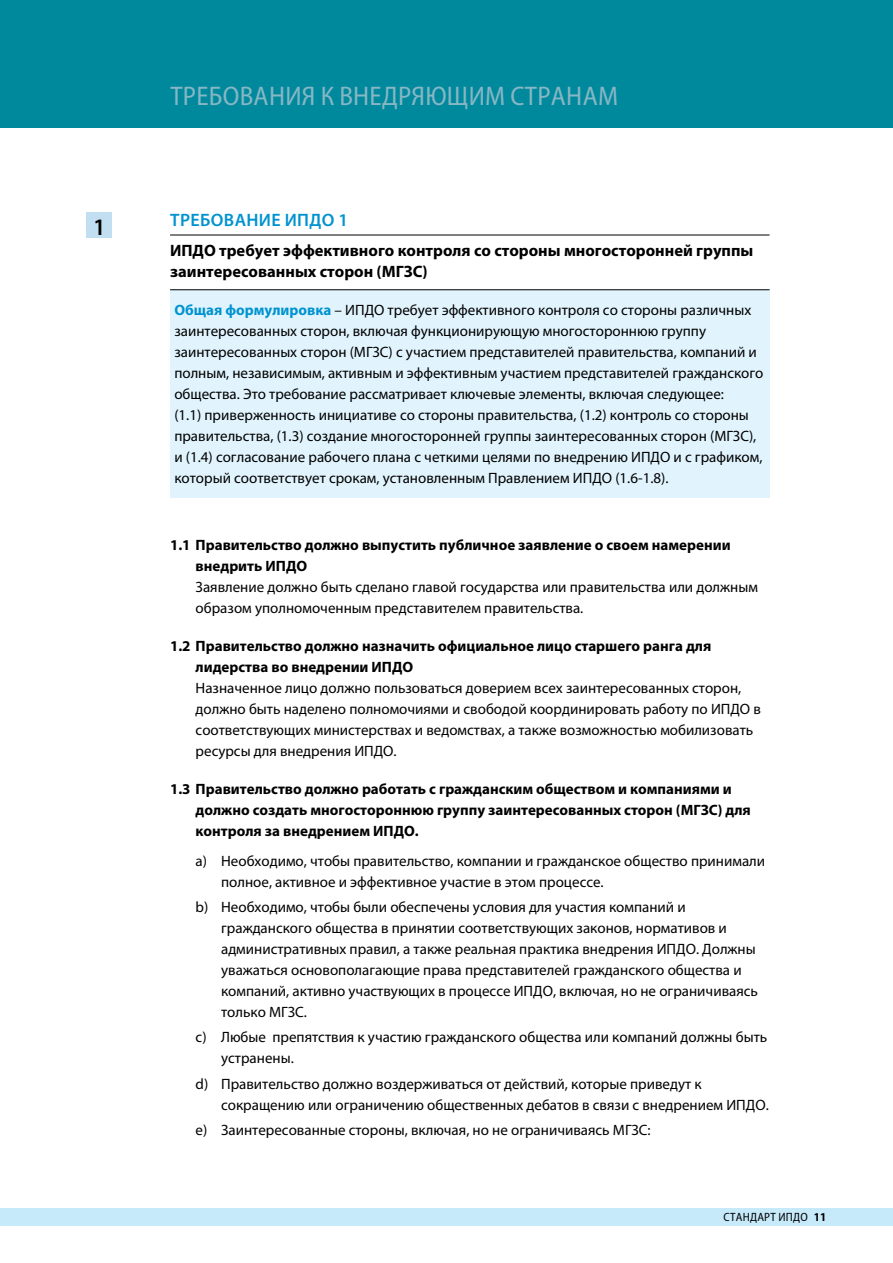
<style>
.page{position:relative;width:893px;height:1263px;background:#fff}
.page>*{position:absolute;margin:0;border:0;box-sizing:border-box;transform-origin:0 0}
.t1{font:semi-condensed 27px "Myriad Pro";letter-spacing:.015em;color:#87b6c4}
.t2{font:600 semi-condensed 23.7px "Myriad Pro";color:#000}
.t3{font:600 18px "Myriad Pro";letter-spacing:.02em;color:#0093d0}
.t4{font:700 16.5px/21px "Myriad Pro";color:#000}
.t5{font:15px/21px "Myriad Pro";color:#000}
.t6{font:700 15px/21px "Myriad Pro";color:#000}
.t7{font:semi-condensed 12px "Myriad Pro";letter-spacing:.02em;color:#000}
.s1{font-weight:700;color:#0093d0}
.s2{font-weight:700}
</style>
<div class="page">
<div style="left:0;top:0;width:893px;height:128px;background:#00899d"></div>
<div style="left:170px;top:289px;width:600px;height:208px;background:#e1f4fd"></div>
<div style="left:0;top:1208px;width:893px;height:18px;background:#c7eafb"></div>
<div style="left:86px;top:213px;width:26px;height:25px;background:#c2dff1"></div>
<hr style="left:170px;top:235px;width:599px;height:1px;background:#000">
<hr style="left:170px;top:289px;width:599px;height:1px;background:#000">
<h1 class="t1" style="left:170px;top:82px;width:446px">Требования к внедряющим странам</h1>
<h2 class="t2" style="left:93px;top:214px;width:13px">1</h2>
<p class="t3" style="left:170px;top:209px;width:179px">Требование ИПДО 1</p>
<p class="t4" style="left:170px;top:239px;width:585px">ИПДО требует эффективного контроля со стороны многосторонней группы заинтересованных сторон (МГЗС)</p>
<p class="t5" style="left:174px;top:299px;width:591px"><span class="s1">Общая формулировка</span> – ИПДО требует эффективного контроля со стороны различных заинтересованных сторон, включая функционирующую многостороннюю группу заинтересованных сторон (МГЗС) с участием представителей правительства, компаний и полным, независимым, активным и эффективным участием представителей гражданского общества. Это требование рассматривает ключевые элементы, включая следующее:<br>(1.1) приверженность инициативе со стороны правительства, (1.2) контроль со стороны правительства, (1.3) создание многосторонней группы заинтересованных сторон (МГЗС), и (1.4) согласование рабочего плана с четкими целями по внедрению ИПДО и с графиком, который соответствует срокам, установленным Правлением ИПДО (1.6-1.8).</p>
<p class="t6" style="left:196px;top:534px;width:537px;text-indent:-26px">1.1 Правительство должно выпустить публичное заявление о своем намерении внедрить ИПДО</p>
<p class="t5" style="left:196px;top:576px;width:564px">Заявление должно быть сделано главой государства или правительства или должным образом уполномоченным представителем правительства.</p>
<p class="t6" style="left:196px;top:635px;width:517px;text-indent:-26px">1.2 Правительство должно назначить официальное лицо старшего ранга для лидерства во внедрении ИПДО</p>
<p class="t5" style="left:196px;top:677px;width:567px">Назначенное лицо должно пользоваться доверием всех заинтересованных сторон, должно быть наделено полномочиями и свободой координировать работу по ИПДО в соответствующих министерствах и ведомствах, а также возможностью мобилизовать ресурсы для внедрения ИПДО.</p>
<p class="t6" style="left:196px;top:778px;width:557px;text-indent:-26px">1.3 Правительство должно работать с гражданским обществом и компаниями и должно создать многостороннюю группу заинтересованных сторон (МГЗС) для контроля за внедрением ИПДО.</p>
<p class="t5" style="left:221px;top:850px;width:546px;text-indent:-26px">a) Необходимо, чтобы правительство, компании и гражданское общество принимали полное, активное и эффективное участие в этом процессе.</p>
<p class="t5" style="left:221px;top:896px;width:538px;text-indent:-26px">b) Необходимо, чтобы были обеспечены условия для участия компаний и гражданского общества в принятии соответствующих законов, нормативов и административных правил, а также реальная практика внедрения ИПДО. Должны уважаться основополагающие права представителей гражданского общества и компаний, активно участвующих в процессе ИПДО, включая, но не ограничиваясь только МГЗС.</p>
<p class="t5" style="left:221px;top:1026px;width:548px;text-indent:-26px">c) Любые препятствия к участию гражданского общества или компаний должны быть устранены.</p>
<p class="t5" style="left:221px;top:1073px;width:549px;text-indent:-26px">d) Правительство должно воздерживаться от действий, которые приведут к сокращению или ограничению общественных дебатов в связи с внедрением ИПДО.</p>
<p class="t5" style="left:196px;top:1119px;width:457px">e) Заинтересованные стороны, включая, но не ограничиваясь МГЗС:</p>
<p class="t7" style="left:714px;top:1210px;width:114px">thСтандарт ИПДО <span class="s2">11</span></p>
<p class="t7" style="left:727px;top:1210px;width:83px">e EITI STANDARD</p>
</div>
